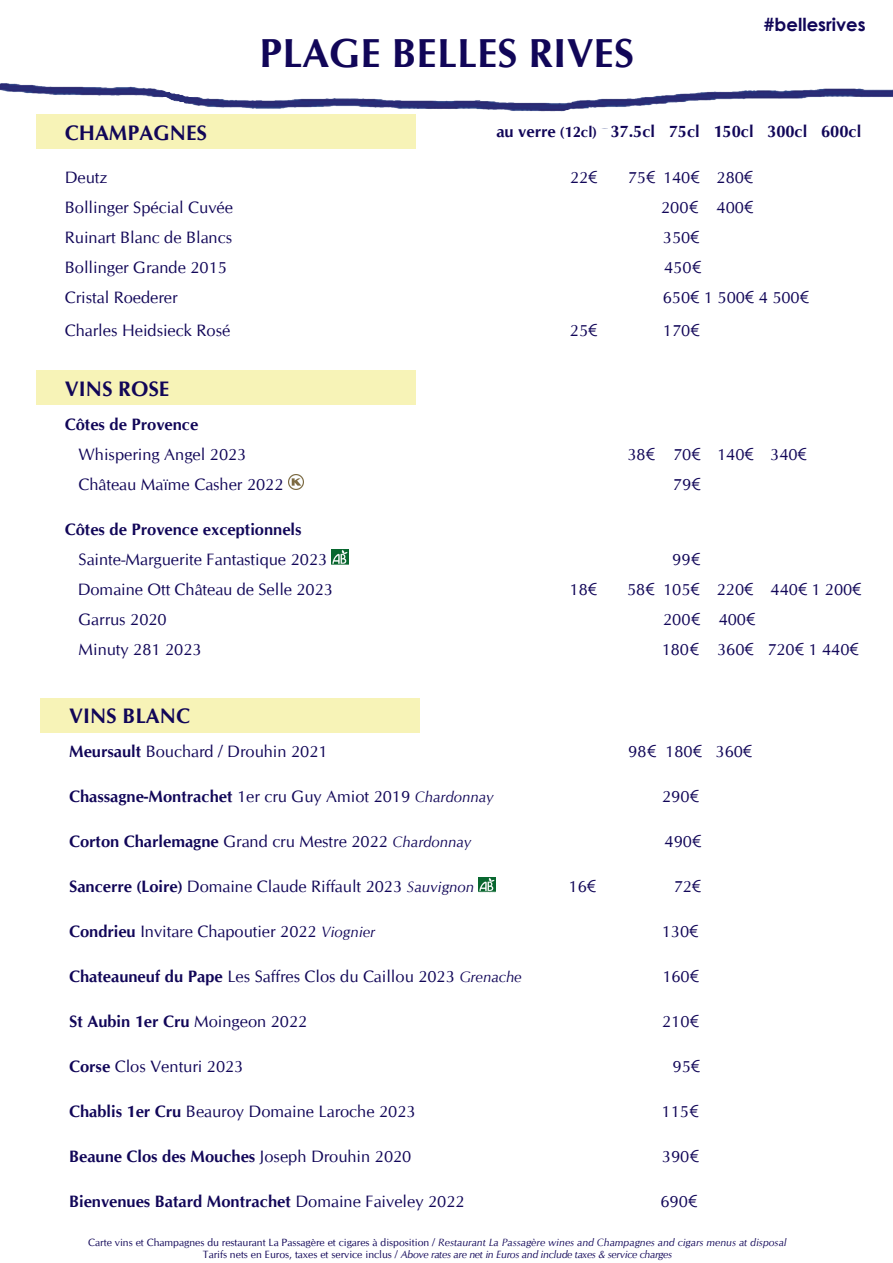
<style>
.page{position:relative;width:893px;height:1263px;background:#fff}
.page>*{position:absolute;margin:0;border:0;box-sizing:border-box;transform-origin:0 0}
.t1{font:700 40.5px "CG Omega";color:#110658}
.t2{font:700 21px "CG Omega";color:#110658}
.t3{font:700 18px "Century Gothic";color:#110658}
.t4{font:16.5px "CG Omega";color:#110658}
.t5{font:700 16.5px "CG Omega";color:#110658}
.t6{font:10.5px "CG Omega";color:#110658}
.t7{font:italic 10.5px "CG Omega";letter-spacing:-.025em;color:#110658}
.s1{font-size:15px}
.s2{font-family:"Century Gothic"}
.s3{font-weight:700}
.s4{font-weight:400}
.s5{font-weight:400;font-style:italic;font-size:15px}
.s6{font-style:italic;font-size:15px}
.s7{font-style:italic}
.s8{font-style:normal}
</style>
<div class="page">
<div style="left:36px;top:115px;width:379px;height:34px;background:#f7f3b7"></div>
<img style="left:0;top:83px;width:893px;height:48px">
<img style="left:288px;top:474px;width:16px;height:16px">
<img style="left:332px;top:550px;width:17px;height:15px">
<div style="left:36px;top:371px;width:379px;height:34px;background:#f7f3b7"></div>
<img style="left:479px;top:877px;width:17px;height:15px">
<div style="left:40px;top:698px;width:380px;height:34px;background:#f7f3b7"></div>
<p class="t1" style="left:259px;top:28px;width:376px">PLAGE BELLES RIVES</p>
<p class="t3" style="left:764px;top:10px;width:103px">#bellesrives</p>
<p class="t2" style="left:65px;top:119px;width:144px">CHAMPAGNES</p>
<p class="t5" style="left:496px;top:121px;width:366px">au verre <span class="s1">(12cl)</span> 37.5cl 75cl 150cl 300cl 600cl</p>
<p class="t4" style="left:65px;top:168px;width:44px">Deutz</p>
<p class="t4" style="left:570px;top:168px;width:29px">22<span class="s2">€</span></p>
<p class="t4" style="left:628px;top:168px;width:127px">75<span class="s2">€</span> 140<span class="s2">€</span> 280<span class="s2">€</span></p>
<p class="t4" style="left:65px;top:198px;width:170px">Bollinger Spécial Cuvée</p>
<p class="t4" style="left:661px;top:198px;width:93px">200<span class="s2">€</span> 400<span class="s2">€</span></p>
<p class="t4" style="left:65px;top:228px;width:169px">Ruinart Blanc de Blancs</p>
<p class="t4" style="left:663px;top:228px;width:38px">350<span class="s2">€</span></p>
<p class="t4" style="left:65px;top:258px;width:164px">Bollinger Grande 2015</p>
<p class="t4" style="left:664px;top:258px;width:39px">450<span class="s2">€</span></p>
<p class="t4" style="left:65px;top:288px;width:114px">Cristal Roederer</p>
<p class="t4" style="left:663px;top:288px;width:148px">650<span class="s2">€</span> 1 500<span class="s2">€</span> 4 500<span class="s2">€</span></p>
<p class="t4" style="left:65px;top:321px;width:167px">Charles Heidsieck Rosé</p>
<p class="t4" style="left:570px;top:321px;width:29px">25<span class="s2">€</span></p>
<p class="t4" style="left:663px;top:321px;width:38px">170<span class="s2">€</span></p>
<p class="t2" style="left:65px;top:375px;width:106px">VINS ROSE</p>
<p class="t5" style="left:65px;top:414px;width:135px">Côtes de Provence</p>
<p class="t4" style="left:79px;top:445px;width:169px">Whispering Angel 2023</p>
<p class="t4" style="left:627px;top:445px;width:181px">38<span class="s2">€</span> 70<span class="s2">€</span> 140<span class="s2">€</span> 340<span class="s2">€</span></p>
<p class="t4" style="left:79px;top:475px;width:206px">Château Maïme Casher 2022</p>
<p class="t4" style="left:673px;top:475px;width:29px">79<span class="s2">€</span></p>
<p class="t5" style="left:65px;top:519px;width:238px">Côtes de Provence exceptionnels</p>
<p class="t4" style="left:79px;top:550px;width:250px">Sainte-Marguerite Fantastique 2023</p>
<p class="t4" style="left:672px;top:550px;width:29px">99<span class="s2">€</span></p>
<p class="t4" style="left:78px;top:580px;width:257px">Domaine Ott Château de Selle 2023</p>
<p class="t4" style="left:570px;top:580px;width:29px">18<span class="s2">€</span></p>
<p class="t4" style="left:627px;top:580px;width:236px">58<span class="s2">€</span> 105<span class="s2">€</span> 220<span class="s2">€</span> 440<span class="s2">€</span> 1 200<span class="s2">€</span></p>
<p class="t4" style="left:79px;top:610px;width:90px">Garrus 2020</p>
<p class="t4" style="left:663px;top:610px;width:94px">200<span class="s2">€</span> 400<span class="s2">€</span></p>
<p class="t4" style="left:79px;top:640px;width:125px">Minuty 281 2023</p>
<p class="t4" style="left:662px;top:640px;width:199px">180<span class="s2">€</span> 360<span class="s2">€</span> 720<span class="s2">€</span> 1 440<span class="s2">€</span></p>
<p class="t2" style="left:69px;top:702px;width:122px">VINS BLANC</p>
<p class="t4" style="left:69px;top:742px;width:260px"><span class="s3">Meursault</span> Bouchard / Drouhin 2021</p>
<p class="t4" style="left:628px;top:742px;width:125px">98<span class="s2">€</span> 180<span class="s2">€</span> 360<span class="s2">€</span></p>
<p class="t5" style="left:69px;top:786px;width:426px">Chassagne-Montrachet <span class="s4">1er cru Guy Amiot 2019</span> <span class="s5">Chardonnay</span></p>
<p class="t4" style="left:662px;top:787px;width:38px">290<span class="s2">€</span></p>
<p class="t4" style="left:69px;top:832px;width:404px"><span class="s3">Corton Charlemagne</span> Grand cru Mestre 2022 <span class="s6">Chardonnay</span></p>
<p class="t4" style="left:665px;top:832px;width:38px">490<span class="s2">€</span></p>
<p class="t4" style="left:69px;top:877px;width:406px"><span class="s3">Sancerre (Loire)</span> Domaine Claude Riffault 2023 <span class="s6">Sauvignon</span></p>
<p class="t4" style="left:569px;top:877px;width:29px">16<span class="s2">€</span></p>
<p class="t4" style="left:674px;top:877px;width:29px">72<span class="s2">€</span></p>
<p class="t4" style="left:69px;top:922px;width:308px"><span class="s3">Condrieu</span> Invitare Chapoutier 2022 <span class="s6">Viognier</span></p>
<p class="t4" style="left:662px;top:922px;width:38px">130<span class="s2">€</span></p>
<p class="t4" style="left:69px;top:967px;width:454px"><span class="s3">Chateauneuf du Pape</span> Les Saffres Clos du Caillou 2023 <span class="s6">Grenache</span></p>
<p class="t4" style="left:662px;top:967px;width:38px">160<span class="s2">€</span></p>
<p class="t5" style="left:69px;top:1011px;width:240px">St Aubin 1er Cru <span class="s4">Moingeon 2022</span></p>
<p class="t4" style="left:662px;top:1012px;width:38px">210<span class="s2">€</span></p>
<p class="t4" style="left:69px;top:1057px;width:176px"><span class="s3">Corse</span> Clos Venturi 2023</p>
<p class="t4" style="left:673px;top:1057px;width:29px">95<span class="s2">€</span></p>
<p class="t4" style="left:69px;top:1102px;width:348px"><span class="s3">Chablis 1er Cru</span> Beauroy Domaine Laroche 2023</p>
<p class="t4" style="left:662px;top:1102px;width:38px">115<span class="s2">€</span></p>
<p class="t5" style="left:69px;top:1146px;width:344px">Beaune Clos des Mouches <span class="s4">Joseph Drouhin 2020</span></p>
<p class="t4" style="left:662px;top:1147px;width:38px">390<span class="s2">€</span></p>
<p class="t5" style="left:69px;top:1191px;width:397px">Bienvenues Batard Montrachet <span class="s4">Domaine Faiveley 2022</span></p>
<p class="t4" style="left:660px;top:1192px;width:38px">690<span class="s2">€</span></p>
<p class="t6" style="left:88px;top:1236px;width:700px">Carte vins et Champagnes du restaurant La Passagère et cigares à disposition / <span class="s7">Restaurant La Passagère wines and Champagnes and cigars menus at disposal</span></p>
<p class="t7" style="left:203px;top:1248px;width:471px"><span class="s8">Tarifs nets en Euros, taxes et service inclus /</span> Above rates are net in Euros and include taxes &amp; service charges</p>
</div>
